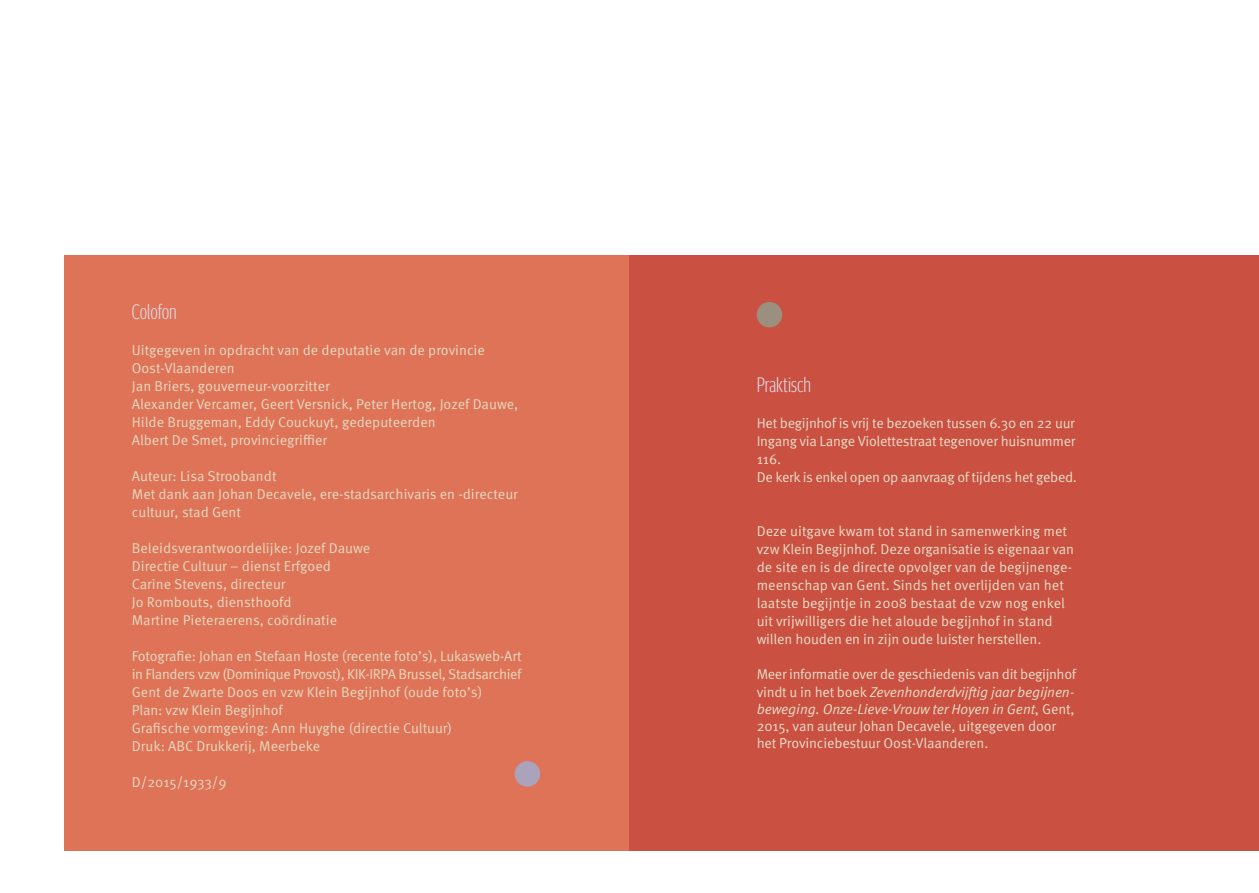
<style>
.page{position:relative;width:1259px;height:893px;background:#fff}
.page>*{position:absolute;margin:0;border:0;box-sizing:border-box;transform-origin:0 0}
.t1{font:300 21px "Meta Headline Comp OT";color:#ddd9e4}
.t2{font:14.25px/18px "Meta Pro Norm";color:#e3dac1}
.t3{font:14.25px/18px "Meta Pro Norm";letter-spacing:-.01em;color:#e6ddc7}
.t4{font:14.25px/17.1px "Meta Pro Norm Ita";letter-spacing:-.015em;color:#e6ddc7}
.s1{font-family:"Meta Pro Norm"}
</style>
<div class="page">
<div style="left:64px;top:255px;width:565px;height:595px;background:#df7357"></div>
<div style="left:514px;top:761px;width:26px;height:26px;background:#aba3bc;border-radius:50%"></div>
<div style="left:629px;top:255px;width:630px;height:595px;background:#ca5041"></div>
<div style="left:756px;top:302px;width:26px;height:25px;background:#9b9080;border-radius:50%"></div>
<h1 class="t1" style="left:132px;top:299px;width:47px">Colofon</h1>
<p class="t2" style="left:132px;top:340px;width:388px">Uitgegeven in opdracht van de deputatie van de provincie Oost-Vlaanderen<br>Jan Briers, gouverneur-voorzitter<br>Alexander Vercamer, Geert Versnick, Peter Hertog, Jozef Dauwe, Hilde Bruggeman, Eddy Couckuyt, gedeputeerden<br>Albert De Smet, provinciegriffier</p>
<p class="t2" style="left:132px;top:466px;width:387px">Auteur: Lisa Stroobandt<br>Met dank aan Johan Decavele, ere-stadsarchivaris en -directeur cultuur, stad Gent</p>
<p class="t2" style="left:132px;top:538px;width:240px">Beleidsverantwoordelijke: Jozef Dauwe Directie Cultuur – dienst Erfgoed Carine Stevens, directeur<br>Jo Rombouts, diensthoofd<br>Martine Pieteraerens, coördinatie</p>
<p class="t2" style="left:132px;top:646px;width:391px">Fotografie: Johan en Stefaan Hoste (recente foto’s), Lukasweb-Art in Flanders vzw (Dominique Provost), KIK-IRPA Brussel, Stadsarchief Gent de Zwarte Doos en vzw Klein Begijnhof (oude foto’s)<br>Plan: vzw Klein Begijnhof<br>Grafische vormgeving: Ann Huyghe (directie Cultuur)<br>Druk: ABC Drukkerij, Meerbeke</p>
<p class="t2" style="left:132px;top:772px;width:96px">D/2015/1933/9</p>
<h1 class="t1" style="left:756px;top:372px;width:56px">Praktisch</h1>
<p class="t3" style="left:756px;top:413px;width:322px">Het begijnhof is vrij te bezoeken tussen 6.30 en 22 uur Ingang via Lange Violettestraat tegenover huisnummer 116.<br>De kerk is enkel open op aanvraag of tijdens het gebed.</p>
<p class="t3" style="left:756px;top:521px;width:319px">Deze uitgave kwam tot stand in samenwerking met vzw Klein Begijnhof. Deze organisatie is eigenaar van de site en is de directe opvolger van de begijnenge&shy;meenschap van Gent. Sinds het overlijden van het laatste begijntje in 2008 bestaat de vzw nog enkel uit vrijwilligers die het aloude begijnhof in stand willen houden en in zijn oude luister herstellen.</p>
<p class="t3" style="left:756px;top:664px;width:321px">Meer informatie over de geschiedenis van dit begijnhof</p>
<p class="t4" style="left:756px;top:682px;width:319px"><span class="s1">vindt u in het boek</span> Zevenhonderdvijftig jaar begijnen&shy;beweging. Onze-Lieve-Vrouw ter Hoyen in Gent<span class="s1">, Gent,</span></p>
<p class="t3" style="left:756px;top:716px;width:301px;line-height:17.1px">2015, van auteur Johan Decavele, uitgegeven door het Provinciebestuur Oost-Vlaanderen.</p>
</div>
